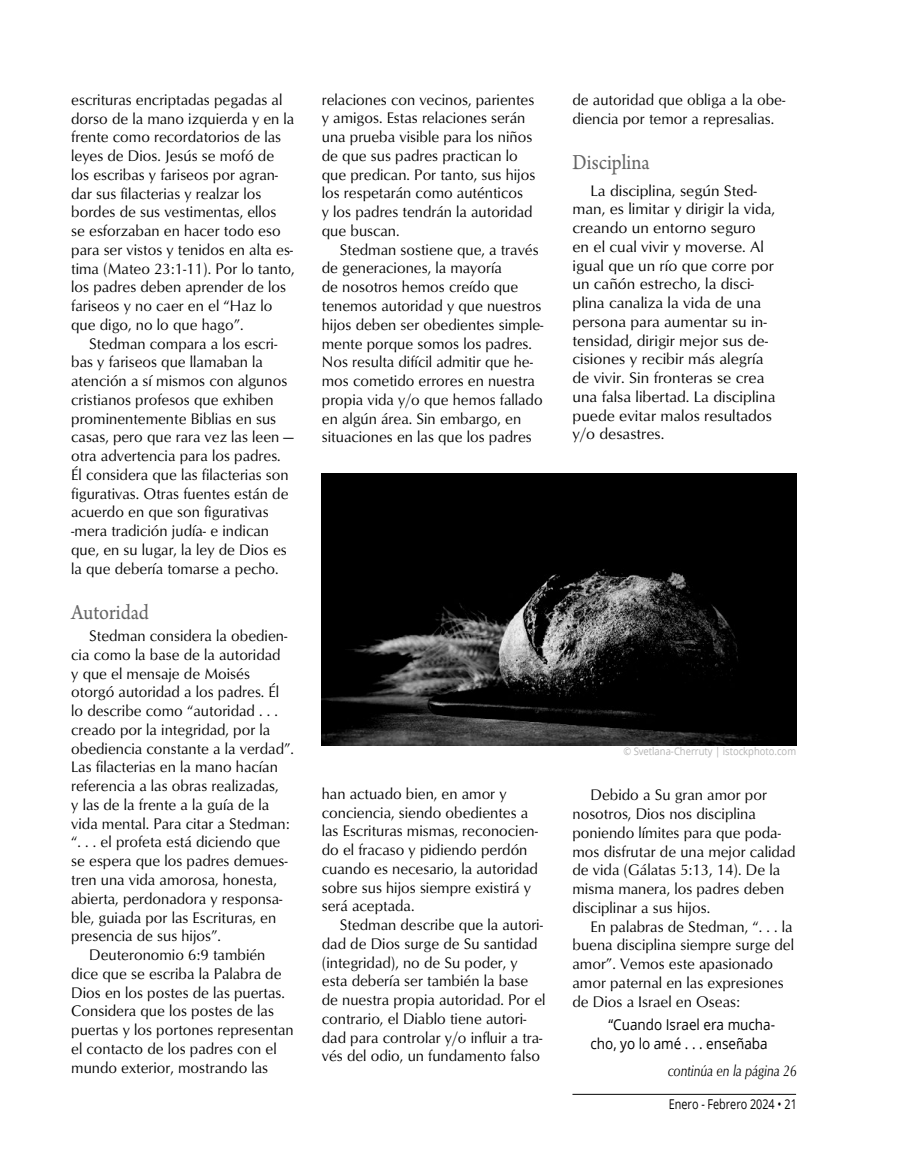
<style>
.page{position:relative;width:905px;height:1175px;background:#fff}
.page>*{position:absolute;margin:0;border:0;box-sizing:border-box;transform-origin:0 0}
.t1{font:22.5px "Arno Pro";color:#646464;scale:.9 1}
.t2{font:15.75px/18.8px "Optimum";color:#000;scale:.96 1}
.t3{font:15.75px/18.8px "Optimum";color:#000}
.t4{font:italic 15.75px "Optimum";color:#000;scale:.8 1}
.t5{font:15px/18.8px "Open Sans";color:#000;scale:.9 1}
.t6{font:13.5px "Open Sans";color:#000;scale:.8 1}
.t7{font:10.5px "Open Sans";color:#b3b3b3;scale:.9 1}
</style>
<div class="page">
<hr style="left:572px;top:1094px;width:224px;height:1px;background:#000">
<img style="left:322px;top:474px;width:474px;height:271px">
<p class="t2" style="left:71px;top:90px;width:234px">escrituras encriptadas pegadas al dorso de la mano izquierda y en la frente como recordatorios de las leyes de Dios. Jesús se mofó de los escribas y fariseos por agran&shy;dar sus filacterias y realzar los bordes de sus vestimentas, ellos<br>se esforzaban en hacer todo eso para ser vistos y tenidos en alta es&shy;tima (Mateo 23:1-11). Por lo tanto, los padres deben aprender de los fariseos y no caer en el “Haz lo que digo, no lo que hago”.</p>
<p class="t2" style="left:71px;top:333px;width:233px;text-indent:18px">Stedman compara a los escri&shy;bas y fariseos que llamaban la atención a sí mismos con algunos cristianos profesos que exhiben prominentemente Biblias en sus casas, pero que rara vez las leen — otra advertencia para los padres.<br>Él considera que las filacterias son figurativas. Otras fuentes están de acuerdo en que son figurativas -mera tradición judía- e indican que, en su lugar, la ley de Dios es la que debería tomarse a pecho.</p>
<h1 class="t1" style="left:71px;top:600px;width:88px">Autoridad</h1>
<p class="t2" style="left:89px;top:626px;width:208px">Stedman considera la obedien-</p>
<p class="t2" style="left:71px;top:645px;width:219px">cia como la base de la autoridad</p>
<p class="t2" style="left:71px;top:663px;width:188px">y que el mensaje de Moisés</p>
<p class="t2" style="left:71px;top:682px;width:218px">otorgó autoridad a los padres. Él</p>
<p class="t2" style="left:71px;top:701px;width:217px">lo describe como “autoridad . . .</p>
<p class="t2" style="left:71px;top:720px;width:209px">creado por la integridad, por la</p>
<p class="t2" style="left:71px;top:738px;width:233px">obediencia constante a la verdad”.</p>
<p class="t2" style="left:71px;top:757px;width:217px">Las filacterias en la mano hacían</p>
<p class="t2" style="left:71px;top:776px;width:217px">referencia a las obras realizadas,</p>
<p class="t2" style="left:71px;top:794px;width:208px">y las de la frente a la guía de la</p>
<p class="t2" style="left:71px;top:813px;width:229px">vida mental. Para citar a Stedman:</p>
<p class="t2" style="left:71px;top:832px;width:219px">“. . . el profeta está diciendo que</p>
<p class="t2" style="left:71px;top:851px;width:227px">se espera que los padres demues-</p>
<p class="t2" style="left:71px;top:870px;width:216px">tren una vida amorosa, honesta,</p>
<p class="t2" style="left:71px;top:888px;width:222px">abierta, perdonadora y responsa-</p>
<p class="t2" style="left:71px;top:907px;width:215px">ble, guiada por las Escrituras, en</p>
<p class="t2" style="left:71px;top:926px;width:157px">presencia de sus hijos”.</p>
<p class="t2" style="left:89px;top:945px;width:185px">Deuteronomio 6:9 también</p>
<p class="t2" style="left:71px;top:963px;width:220px">dice que se escriba la Palabra de</p>
<p class="t2" style="left:71px;top:982px;width:224px">Dios en los postes de las puertas.</p>
<p class="t2" style="left:71px;top:1001px;width:213px">Considera que los postes de las</p>
<p class="t2" style="left:71px;top:1019px;width:233px">puertas y los portones representan</p>
<p class="t2" style="left:71px;top:1038px;width:215px">el contacto de los padres con el</p>
<p class="t2" style="left:71px;top:1057px;width:207px">mundo exterior, mostrando las</p>
<p class="t2" style="left:322px;top:89px;width:224px">relaciones con vecinos, parientes y amigos. Estas relaciones serán una prueba visible para los niños de que sus padres practican lo que predican. Por tanto, sus hijos los respetarán como auténticos<br>y los padres tendrán la autoridad que buscan.</p>
<p class="t2" style="left:322px;top:239px;width:232px;text-indent:18px">Stedman sostiene que, a través de generaciones, la mayoría<br>de nosotros hemos creído que tenemos autoridad y que nuestros hijos deben ser obedientes simple&shy;mente porque somos los padres.<br>Nos resulta difícil admitir que he&shy;mos cometido errores en nuestra propia vida y/o que hemos fallado en algún área. Sin embargo, en situaciones en las que los padres</p>
<p class="t2" style="left:322px;top:783px;width:227px">han actuado bien, en amor y conciencia, siendo obedientes a las Escrituras mismas, reconocien&shy;do el fracaso y pidiendo perdón cuando es necesario, la autoridad sobre sus hijos siempre existirá y será aceptada.</p>
<p class="t2" style="left:322px;top:915px;width:234px;text-indent:18px">Stedman describe que la autori&shy;dad de Dios surge de Su santidad (integridad), no de Su poder, y esta debería ser también la base de nuestra propia autoridad. Por el contrario, el Diablo tiene autori&shy;dad para controlar y/o influir a tra&shy;vés del odio, un fundamento falso</p>
<p class="t2" style="left:572px;top:90px;width:223px">de autoridad que obliga a la obe&shy;diencia por temor a represalias.</p>
<h1 class="t1" style="left:572px;top:150px;width:87px">Disciplina</h1>
<p class="t3" style="left:572px;top:180px;width:204px;text-indent:18px">La disciplina, según Sted&shy;man, es limitar y dirigir la vida, creando un entorno seguro en el cual vivir y moverse. Al igual que un río que corre por un cañón estrecho, la disci&shy;plina canaliza la vida de una persona para aumentar su in&shy;tensidad, dirigir mejor sus de&shy;cisiones y recibir más alegría de vivir. Sin fronteras se crea una falsa libertad. La disciplina puede evitar malos resultados y/o desastres.</p>
<p class="t7" style="left:623px;top:744px;width:193px">© Svetlana-Cherruty | istockphoto.com</p>
<p class="t2" style="left:572px;top:785px;width:234px;text-indent:18px">Debido a Su gran amor por nosotros, Dios nos disciplina poniendo límites para que poda&shy;mos disfrutar de una mejor calidad de vida (Gálatas 5:13, 14). De la misma manera, los padres deben disciplinar a sus hijos.</p>
<p class="t2" style="left:572px;top:916px;width:232px;text-indent:18px">En palabras de Stedman, “. . . la buena disciplina siempre surge del amor”. Vemos este apasionado amor paternal en las expresiones de Dios a Israel en Oseas:</p>
<p class="t5" style="left:590px;top:1014px;width:206px;text-indent:18px">“Cuando Israel era mucha&shy;cho, yo lo amé . . . enseñaba</p>
<p class="t4" style="left:667px;top:1062px;width:163px">continúa en la página 26</p>
<p class="t6" style="left:669px;top:1095px;width:161px">Enero - Febrero 2024 • 21</p>
</div>
